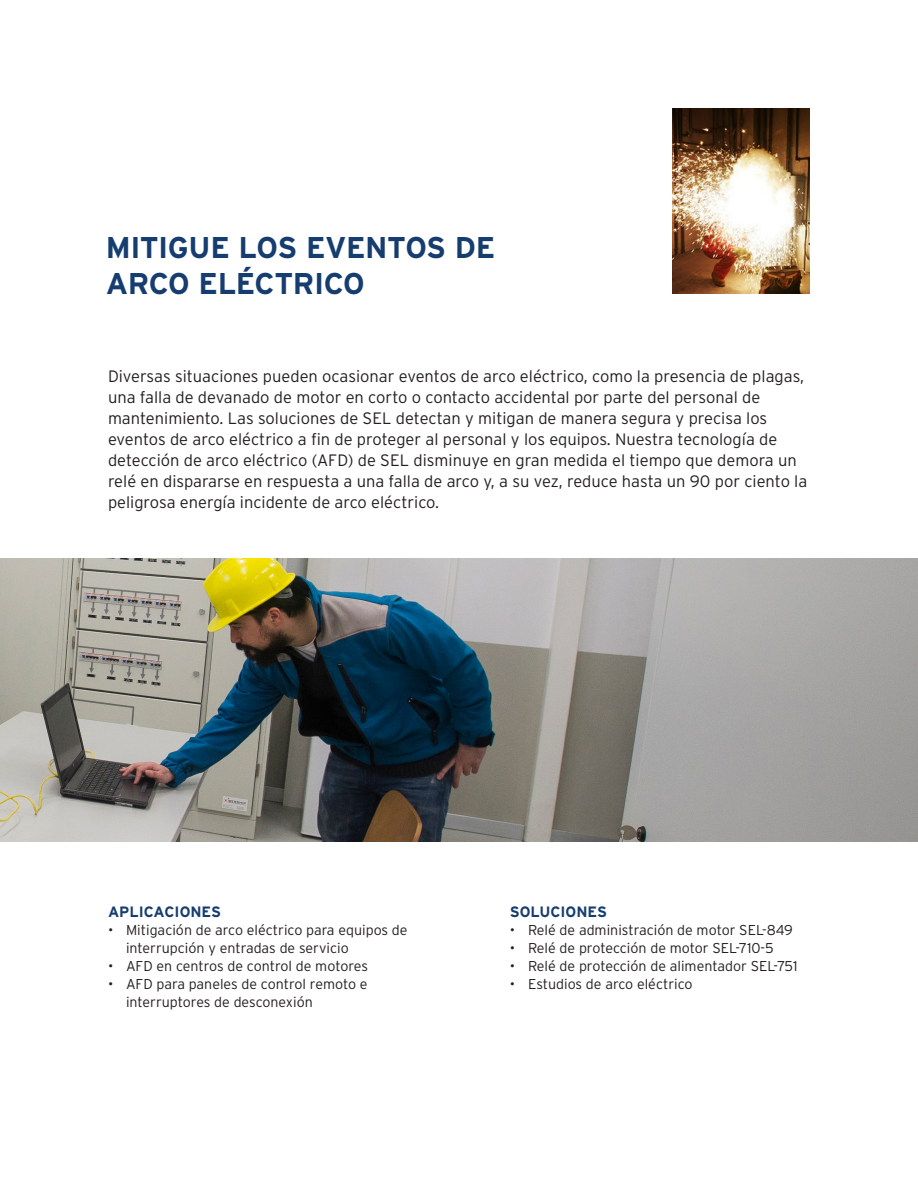
<style>
.page{position:relative;width:918px;height:1188px;background:#fff}
.page>*{position:absolute;margin:0;border:0;box-sizing:border-box;transform-origin:0 0}
.t1{font:700 30px/36px "Interstate Poly";letter-spacing:-.015em;color:#163d6f}
.Subhead___h2{font:300 16.5px/21px "Interstate Poly";color:#231f20}
.Subhead___h2-2{font:700 15px "Interstate Poly";color:#163d6f}
.t2{font:300 14.25px/18px "Interstate Poly";color:#231f20}
</style>
<div class="page">
<img style="left:672px;top:108px;width:138px;height:186px">
<img style="left:0;top:558px;width:918px;height:284px">
<p class="t1" style="left:106px;top:228px;width:391px">MITIGUE LOS EVENTOS DE<br>ARCO ELÉCTRICO</p>
<p class="Subhead___h2" style="left:108px;top:365px;width:701px">Diversas situaciones pueden ocasionar eventos de arco eléctrico, como la presencia de plagas, una falla de devanado de motor en corto o contacto accidental por parte del personal de mantenimiento. Las soluciones de SEL detectan y mitigan de manera segura y precisa los eventos de arco eléctrico a fin de proteger al personal y los equipos. Nuestra tecnología de detección de arco eléctrico (AFD) de SEL disminuye en gran medida el tiempo que demora un relé en dispararse en respuesta a una falla de arco y, a su vez, reduce hasta un 90 por ciento la peligrosa energía incidente de arco eléctrico.</p>
<p class="Subhead___h2-2" style="left:108px;top:901px;width:115px">APLICACIONES</p>
<p class="t2" style="left:126px;top:920px;width:283px;text-indent:-18px">• Mitigación de arco eléctrico para equipos de interrupción y entradas de servicio</p>
<p class="t2" style="left:108px;top:956px;width:262px">• AFD en centros de control de motores</p>
<p class="t2" style="left:126px;top:974px;width:243px;text-indent:-18px">• AFD para paneles de control remoto e interruptores de desconexión</p>
<p class="Subhead___h2-2" style="left:510px;top:901px;width:99px">SOLUCIONES</p>
<p class="t2" style="left:510px;top:920px;width:285px">• Relé de administración de motor SEL-849</p>
<p class="t2" style="left:510px;top:938px;width:265px">• Relé de protección de motor SEL-710-5</p>
<p class="t2" style="left:510px;top:956px;width:289px">• Relé de protección de alimentador SEL-751</p>
<p class="t2" style="left:510px;top:974px;width:184px">• Estudios de arco eléctrico</p>
</div>
